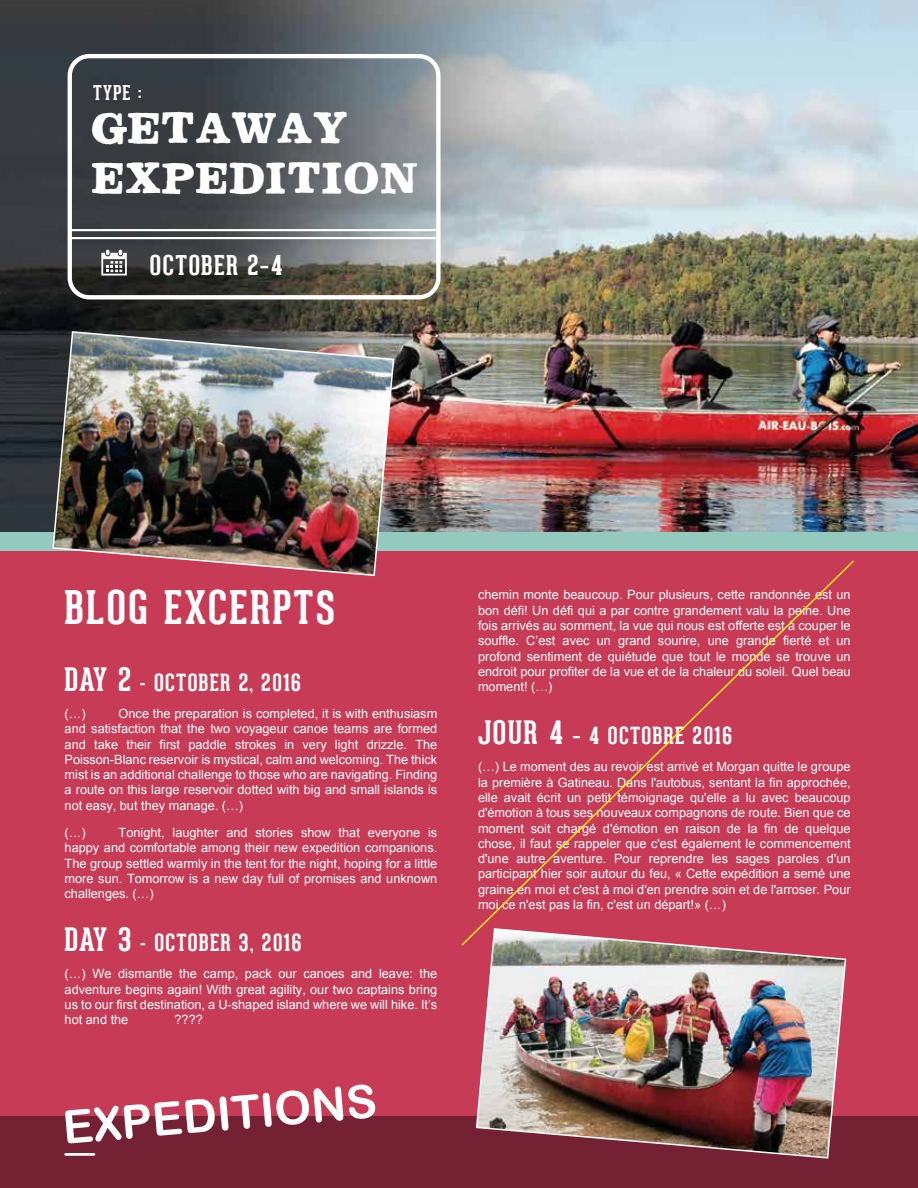
<style>
.page{position:relative;width:918px;height:1188px;background:#fff}
.page>*{position:absolute;margin:0;border:0;box-sizing:border-box;transform-origin:0 0}
.t1{font:46.2px "Arial Rounded MT Bold";color:#fff}
.t2{font:700 45.15px "Geared Slab";letter-spacing:.05em;color:#fff}
.t3{font:700 41.25px/49.5px "LSTK Clarendon";letter-spacing:.1em;color:#fff}
.t4{font:700 26.7px "Geared Slab";letter-spacing:.05em;color:#fff}
.t5{font:700 23.1px "Geared Slab";letter-spacing:.05em;color:#fff}
.t6{font:700 19.95px "Geared Slab";color:#fff}
.t7{font:12.75px/15.3px "Arial";color:#fff;text-align:justify}
.s1{font-size:31.5px}
</style>
<div class="page">
<img style="left:0;top:0;width:918px;height:532px">
<div style="left:0;top:543px;width:918px;height:645px;background:#c73b57"></div>
<div style="left:0;top:1116px;width:918px;height:72px;background:#732133"></div>
<div style="left:0;top:532px;width:918px;height:18px;background:#94cabe"></div>
<svg style="left:101px;top:250px;width:26px;height:25px"></svg>
<hr style="left:64px;top:1153px;width:31px;height:3px;background:#fff">
<div style="left:68px;top:54px;width:373px;height:245px;border:4px solid #fff;border-radius:20px"></div>
<hr style="left:71px;top:237px;width:366px;height:2px;background:#fff">
<hr style="left:71px;top:229px;width:366px;height:2px;background:#fff">
<img style="left:52px;top:330px;width:343px;height:247px">
<img style="left:475px;top:947px;width:372px;height:212px">
<svg style="left:461px;top:560px;width:393px;height:387px"></svg>
<h3 class="t6" style="left:93px;top:80px;width:50px">TYPE :</h3>
<h3 class="t3" style="left:92px;top:104px;width:325px">GETAWAY<br>EXPEDITION</h3>
<h3 class="t4" style="left:150px;top:249px;width:135px">OCTOBER 2–4</h3>
<h2 class="t2" style="left:65px;top:579px;width:272px">BLOG EXCERPTS</h2>
<p class="t7" style="left:478px;top:587px;width:374px">chemin monte beaucoup. Pour plusieurs, cette randonnée est un bon défi! Un défi qui a par contre grandement valu la peine. Une fois arrivés au somment, la vue qui nous est offerte est à couper le souffle. C’est avec un grand sourire, une grande fierté et un profond sentiment de quiétude que tout le monde se trouve un endroit pour profiter de la vue et de la chaleur du soleil. Quel beau moment! (…)</p>
<h3 class="t5" style="left:478px;top:721px;width:256px"><span class="s1">JOUR 4</span> – 4 OCTOBRE 2016</h3>
<p class="t7" style="left:478px;top:759px;width:374px">(…) Le moment des au revoir est arrivé et Morgan quitte le groupe la première à Gatineau. Dans l'autobus, sentant la fin approchée, elle avait écrit un petit témoignage qu'elle a lu avec beaucoup d'émotion à tous ses nouveaux compagnons de route. Bien que ce moment soit chargé d'émotion en raison de la fin de quelque chose, il faut se rappeler que c'est également le commencement d'une autre aventure. Pour reprendre les sages paroles d'un participant hier soir autour du feu, « Cette expédition a semé une graine en moi et c'est à moi d'en prendre soin et de l'arroser. Pour moi ce n'est pas la fin, c'est un départ!» (…)</p>
<h3 class="t5" style="left:65px;top:668px;width:238px"><span class="s1">DAY 2</span> - OCTOBER 2, 2016</h3>
<p class="t7" style="left:65px;top:706px;width:23px">(…)</p>
<p class="t7" style="left:65px;top:706px;width:374px;text-indent:54px">Once the preparation is completed, it is with enthusiasm and satisfaction that the two voyageur canoe teams are formed and take their first paddle strokes in very light drizzle. The Poisson-Blanc reservoir is mystical, calm and welcoming. The thick mist is an additional challenge to those who are navigating. Finding a route on this large reservoir dotted with big and small islands is not easy, but they manage. (…)</p>
<p class="t7" style="left:65px;top:825px;width:23px">(…)</p>
<p class="t7" style="left:65px;top:825px;width:374px;text-indent:54px">Tonight, laughter and stories show that everyone is happy and comfortable among their new expedition companions.<br>The group settled warmly in the tent for the night, hoping for a little more sun. Tomorrow is a new day full of promises and unknown challenges. (…)</p>
<h3 class="t5" style="left:65px;top:928px;width:238px"><span class="s1">DAY 3</span> - OCTOBER 3, 2016</h3>
<p class="t7" style="left:65px;top:966px;width:374px">(…) We dismantle the camp, pack our canoes and leave: the adventure begins again! With great agility, our two captains bring us to our first destination, a U-shaped island where we will hike. It’s hot and the</p>
<p class="t7" style="left:174px;top:1012px;width:30px">????</p>
<h1 class="t1" style="left:60px;top:1101px;width:317px;rotate:-5deg">EXPEDITIONS</h1>
</div>
